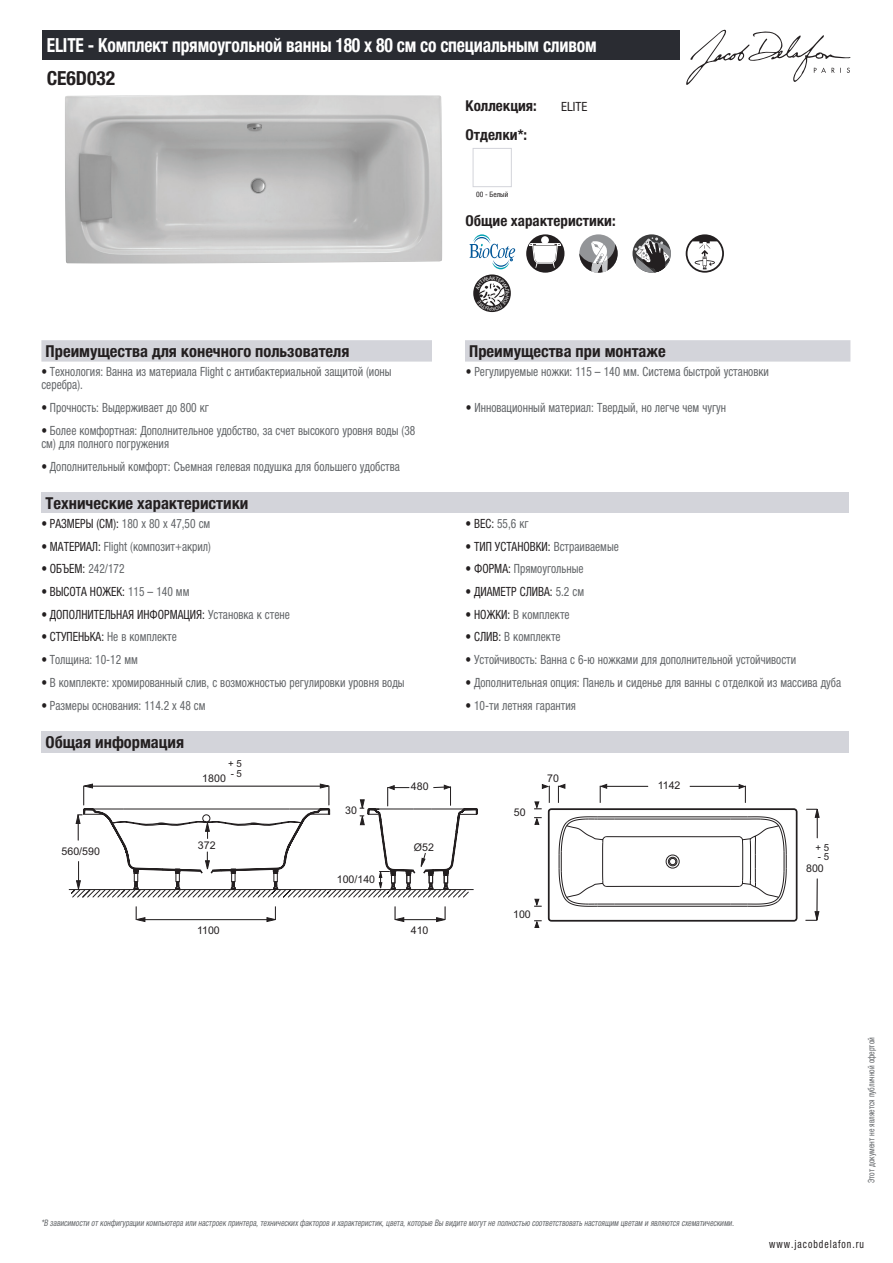
<style>
.page{position:relative;width:893px;height:1263px;background:#fff}
.page>*{position:absolute;margin:0;border:0;box-sizing:border-box;transform-origin:0 0}
.t1{font:700 condensed 19.5px "Helvetica Neue LTCYR";letter-spacing:-.01em;color:#fff;scale:.9 1}
.t2{font:700 condensed 19.5px "Helvetica Neue LTCYR";color:#231f20}
.t3{font:700 condensed 16.5px "Helvetica Neue LTCYR";color:#231f20}
.t4{font:700 condensed 15px "Helvetica Neue LTCYR";color:#231f20}
.t5{font:condensed 12.75px/13.5px "Helvetica Neue LTCYR";color:#626568;scale:.9 1}
.t6{font:condensed 12.75px "Helvetica Neue LTCYR";color:#231f20;scale:.9 1}
.t7{font:condensed 12.75px "Helvetica Neue LTCYR";color:#231f20}
.t8{font:condensed 11.25px "Helvetica Neue LTCYR";letter-spacing:.1em;color:#231f20;scale:.87 1}
.t9{font:10.65px "Arial";color:#231f20}
.t10{font:9.75px "Arial";color:#231f20}
.t11{font:italic condensed 9px "Helvetica Neue LTCYR";color:#626568;scale:.87 1}
.t12{font:condensed 9px "Helvetica Neue LTCYR";color:#626568;scale:.87 1}
.t13{font:condensed 7.5px "Helvetica Neue LTCYR";color:#231f20}
.s1{color:#231f20}
.s2{color:#626568}
</style>
<div class="page">
<svg style="left:686px;top:30px;width:164px;height:55px"></svg>
<img style="left:65px;top:95px;width:377px;height:169px">
<div style="left:473px;top:148px;width:39px;height:39px;border:1px solid #d3d4da"></div>
<div style="left:526px;top:234px;width:38px;height:39px;background:#231f20;border-radius:50%"></div>
<div style="left:541px;top:236px;width:8px;height:8px;background:#fff;border-radius:50%"></div>
<svg style="left:529px;top:243px;width:32px;height:25px"></svg>
<div style="left:579px;top:234px;width:39px;height:39px;background:#939598;border-radius:50%"></div>
<svg style="left:579px;top:241px;width:39px;height:32px"></svg>
<svg style="left:632px;top:234px;width:39px;height:39px"></svg>
<svg style="left:634px;top:237px;width:37px;height:36px"></svg>
<svg style="left:686px;top:234px;width:38px;height:39px"></svg>
<div style="left:41px;top:340px;width:809px;height:22px;background:#d3d4da"></div>
<div style="left:432px;top:340px;width:33px;height:22px;background:#fff"></div>
<div style="left:41px;top:492px;width:808px;height:22px;background:#d3d4da"></div>
<div style="left:41px;top:731px;width:808px;height:21px;background:#d3d4da"></div>
<svg style="left:805px;top:879px;width:15px;height:42px"></svg>
<svg style="left:806px;top:808px;width:14px;height:30px"></svg>
<svg style="left:534px;top:922px;width:6px;height:6px"></svg>
<svg style="left:534px;top:783px;width:32px;height:24px"></svg>
<svg style="left:599px;top:783px;width:9px;height:20px"></svg>
<svg style="left:738px;top:784px;width:8px;height:19px"></svg>
<hr style="left:604px;top:786px;width:44px;height:1px;background:#231f20">
<hr style="left:690px;top:786px;width:50px;height:1px;background:#231f20">
<hr style="left:69px;top:889px;width:405px;height:1px;background:#231f20">
<svg style="left:135px;top:807px;width:663px;height:115px"></svg>
<svg style="left:70px;top:783px;width:399px;height:115px"></svg>
<div style="left:43px;top:30px;width:637px;height:30px;background:#2a2c32"></div>
<svg style="left:469px;top:234px;width:46px;height:78px"></svg>
<h1 class="t1" style="left:47px;top:34px;width:613px">ELITE - Комплект прямоугольной ванны 180 x 80 см со специальным сливом</h1>
<h1 class="t2" style="left:47px;top:67px;width:70px">CE6D032</h1>
<p class="t4" style="left:466px;top:97px;width:73px">Коллекция:</p>
<p class="t7" style="left:561px;top:99px;width:27px">ELITE</p>
<p class="t4" style="left:466px;top:126px;width:63px">Отделки*:</p>
<p class="t13" style="left:476px;top:190px;width:34px">00 - Белый</p>
<p class="t4" style="left:466px;top:212px;width:152px">Общие характеристики:</p>
<p class="t3" style="left:46px;top:342px;width:305px">Преимущества для конечного пользователя</p>
<p class="t3" style="left:469px;top:342px;width:198px">Преимущества при монтаже</p>
<p class="t5" style="left:41px;top:365px;width:391px"><span class="s1">•</span> Технология: Ванна из материала Flight с антибактериальной защитой (ионы серебра).</p>
<p class="t5" style="left:466px;top:365px;width:338px"><span class="s1">•</span> Регулируемые ножки: 115 – 140 мм. Система быстрой установки</p>
<p class="t5" style="left:41px;top:401px;width:188px"><span class="s1">•</span> Прочность: Выдерживает до 800 кг</p>
<p class="t5" style="left:466px;top:401px;width:291px"><span class="s1">•</span> Инновационный материал: Твердый, но легче чем чугун</p>
<p class="t5" style="left:41px;top:424px;width:417px"><span class="s1">•</span> Более комфортная: Дополнительное удобство, за счет высокого уровня воды (38 см) для полного погружения</p>
<p class="t5" style="left:41px;top:460px;width:400px"><span class="s1">•</span> Дополнительный комфорт: Съемная гелевая подушка для большего удобства</p>
<p class="t3" style="left:46px;top:494px;width:204px">Технические характеристики</p>
<p class="t5" style="left:41px;top:517px;width:189px"><span class="s1">• РАЗМЕРЫ (СМ):</span> 180 x 80 x 47,50 см</p>
<p class="t5" style="left:466px;top:517px;width:72px"><span class="s1">• ВЕС:</span> 55,6 кг</p>
<p class="t5" style="left:41px;top:539px;width:190px"><span class="s1">• МАТЕРИАЛ:</span> Flight (композит+акрил)</p>
<p class="t6" style="left:466px;top:539px;width:172px">• ТИП УСТАНОВКИ: <span class="s2">Встраиваемые</span></p>
<p class="t6" style="left:41px;top:562px;width:94px">• ОБЪЕМ: <span class="s2">242/172</span></p>
<p class="t5" style="left:466px;top:562px;width:133px"><span class="s1">• ФОРМА:</span> Прямоугольные</p>
<p class="t6" style="left:41px;top:584px;width:166px">• ВЫСОТА НОЖЕК: <span class="s2">115 – 140 мм</span></p>
<p class="t6" style="left:466px;top:584px;width:133px">• ДИАМЕТР СЛИВА: <span class="s2">5.2 см</span></p>
<p class="t6" style="left:41px;top:607px;width:278px">• ДОПОЛНИТЕЛЬНАЯ ИНФОРМАЦИЯ: <span class="s2">Установка к стене</span></p>
<p class="t5" style="left:466px;top:607px;width:117px"><span class="s1">• НОЖКИ:</span> В комплекте</p>
<p class="t5" style="left:41px;top:630px;width:152px"><span class="s1">• СТУПЕНЬКА:</span> Не в комплекте</p>
<p class="t5" style="left:466px;top:630px;width:107px"><span class="s1">• СЛИВ:</span> В комплекте</p>
<p class="t5" style="left:41px;top:653px;width:109px"><span class="s1">•</span> Толщина: 10-12 мм</p>
<p class="t5" style="left:466px;top:653px;width:369px"><span class="s1">•</span> Устойчивость: Ванна с 6-ю ножками для дополнительной устойчивости</p>
<p class="t5" style="left:41px;top:676px;width:405px"><span class="s1">•</span> В комплекте: хромированный слив, с возможностью регулировки уровня воды</p>
<p class="t5" style="left:466px;top:676px;width:419px"><span class="s1">•</span> Дополнительная опция: Панель и сиденье для ванны с отделкой из массива дуба</p>
<p class="t5" style="left:41px;top:698px;width:184px"><span class="s1">•</span> Размеры основания: 114.2 x 48 см</p>
<p class="t5" style="left:466px;top:698px;width:124px"><span class="s1">•</span> 10-ти летняя гарантия</p>
<p class="t3" style="left:46px;top:733px;width:140px">Общая информация</p>
<p class="t9" style="left:62px;top:845px;width:40px">560/590</p>
<p class="t10" style="left:228px;top:757px;width:15px">+ 5</p>
<p class="t10" style="left:231px;top:767px;width:13px">- 5</p>
<p class="t9" style="left:202px;top:771px;width:25px">1800</p>
<p class="t9" style="left:198px;top:839px;width:19px">372</p>
<p class="t9" style="left:547px;top:771px;width:13px">70</p>
<p class="t9" style="left:411px;top:779px;width:19px">480</p>
<p class="t9" style="left:658px;top:778px;width:24px">1142</p>
<p class="t9" style="left:345px;top:804px;width:13px">30</p>
<p class="t9" style="left:514px;top:805px;width:13px">50</p>
<p class="t9" style="left:337px;top:872px;width:40px">100/140</p>
<p class="t9" style="left:414px;top:840px;width:22px">Ø52</p>
<p class="t9" style="left:513px;top:907px;width:19px">100</p>
<p class="t9" style="left:197px;top:923px;width:24px">1100</p>
<p class="t9" style="left:411px;top:923px;width:19px">410</p>
<p class="t10" style="left:815px;top:841px;width:15px">+ 5</p>
<p class="t10" style="left:818px;top:850px;width:13px">- 5</p>
<p class="t9" style="left:806px;top:861px;width:19px">800</p>
<p class="t11" style="left:41px;top:1218px;width:800px">*В зависимости отконфигурации компьютера или настроек принтера,техническихфакторов и характеристик,цвета,которые Вы видите могутне полностью соответствоватьнастоящим цветам и являются схематическими.</p>
<p class="t12" style="left:866px;top:1183px;width:169px;rotate:-90deg">Этот документ не является публичной офертой</p>
<p class="t8" style="left:769px;top:1237px;width:110px">www.jacobdelafon.ru</p>
</div>
